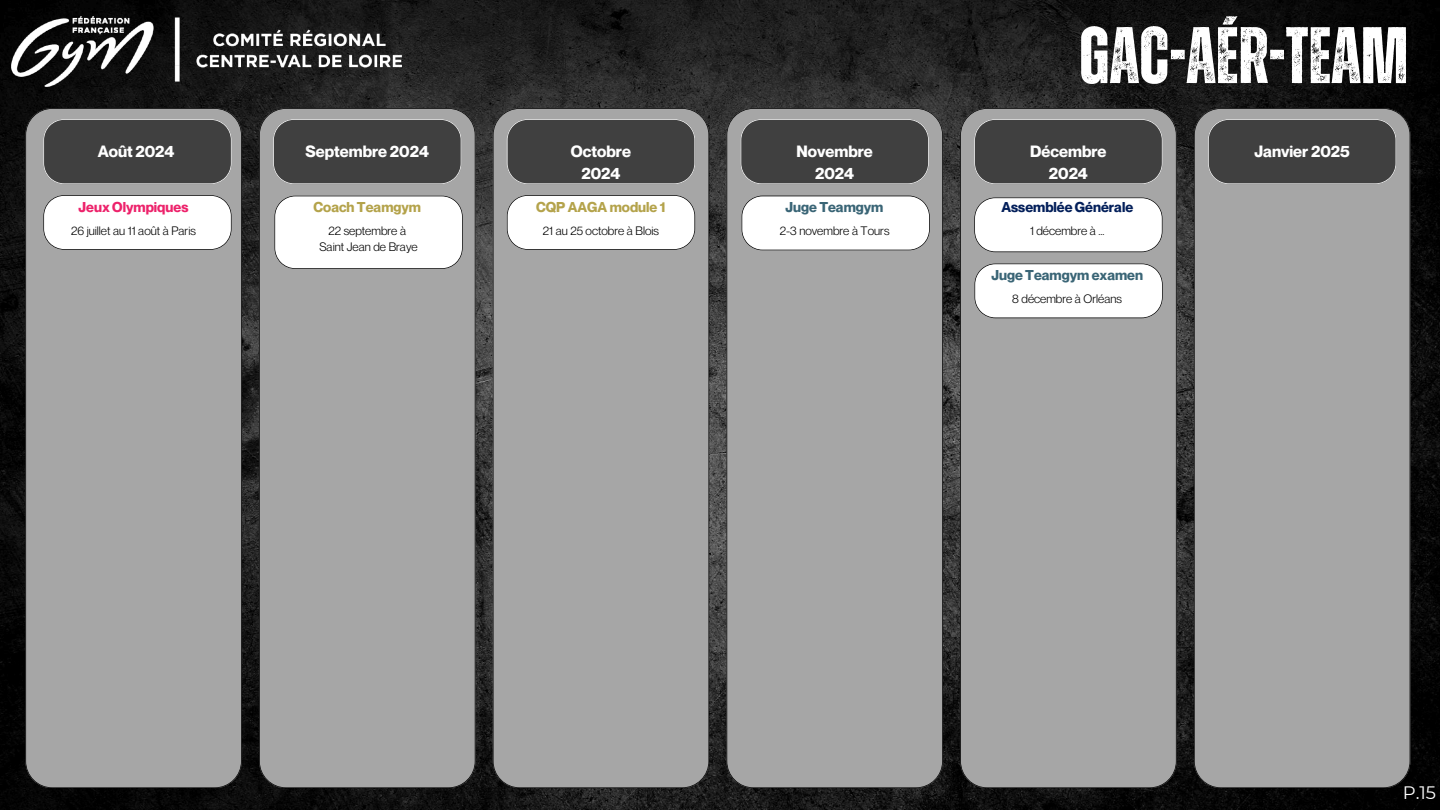
<style>
.page{position:relative;width:1440px;height:810px;background:#fff}
.page>*{position:absolute;margin:0;border:0;box-sizing:border-box;transform-origin:0 0}
.t1{font:700 80px "Zuume Rough";color:#fff}
.t2{font:18px "Montserrat";color:#fff}
.t3{font:700 16px/21.8px "Neue Montreal";color:#fff;text-align:center}
.t4{font:700 14px "Neue Montreal";color:#3a6576}
.t5{font:700 14px "Neue Montreal";color:#b4a34b}
.t6{font:700 14px "Neue Montreal";color:#031f5a}
.t7{font:700 14px "Neue Montreal";color:#ed226b}
.t8{font:12px/16.5px "Neue Montreal";color:#000;text-align:center}
</style>
<div class="page">
<img style="left:0;top:0;width:1440px;height:810px">
<img style="left:11px;top:16px;width:391px;height:71px">
<div style="left:259px;top:108px;width:217px;height:680px;background:#a6a6a6"></div>
<div style="left:273px;top:119px;width:188px;height:65px;background:#404040"></div>
<div style="left:493px;top:108px;width:216px;height:680px;background:#a6a6a6"></div>
<svg style="left:507px;top:119px;width:188px;height:65px"></svg>
<svg style="left:507px;top:195px;width:188px;height:55px"></svg>
<div style="left:726px;top:108px;width:217px;height:680px;background:#a6a6a6"></div>
<div style="left:741px;top:119px;width:188px;height:65px;background:#404040"></div>
<div style="left:960px;top:108px;width:217px;height:680px;background:#a6a6a6"></div>
<svg style="left:974px;top:119px;width:189px;height:65px"></svg>
<div style="left:1194px;top:108px;width:216px;height:680px;background:#a6a6a6"></div>
<div style="left:1208px;top:119px;width:188px;height:65px;background:#404040"></div>
<div style="left:25px;top:108px;width:217px;height:680px;background:#a6a6a6"></div>
<svg style="left:43px;top:119px;width:189px;height:65px"></svg>
<svg style="left:43px;top:195px;width:189px;height:55px"></svg>
<svg style="left:974px;top:197px;width:189px;height:55px"></svg>
<svg style="left:741px;top:196px;width:189px;height:54px"></svg>
<svg style="left:974px;top:263px;width:189px;height:55px"></svg>
<svg style="left:274px;top:196px;width:189px;height:73px"></svg>
<h3 class="t3" style="left:98px;top:140px;width:78px">Août 2024</h3>
<p class="t7" style="left:79px;top:198px;width:111px">Jeux Olympiques</p>
<p class="t8" style="left:71px;top:222px;width:126px">26 juillet au 11 août à Paris</p>
<h1 class="t1" style="left:1079px;top:19px;width:331px">GAC-AÉR-TEAM</h1>
<h3 class="t3" style="left:306px;top:140px;width:125px">Septembre 2024</h3>
<h3 class="t3" style="left:571px;top:140px;width:61px">Octobre<br>2024</h3>
<h3 class="t3" style="left:797px;top:140px;width:78px">Novembre<br>2024</h3>
<h3 class="t3" style="left:1030px;top:140px;width:78px">Décembre<br>2024</h3>
<h3 class="t3" style="left:1254px;top:140px;width:97px">Janvier 2025</h3>
<p class="t5" style="left:536px;top:198px;width:131px">CQP AAGA module 1</p>
<p class="t8" style="left:543px;top:222px;width:118px">21 au 25 octobre à Blois</p>
<p class="t5" style="left:313px;top:198px;width:109px">Coach Teamgym</p>
<p class="t8" style="left:319px;top:222px;width:100px">22 septembre à<br>Saint Jean de Braye</p>
<p class="t6" style="left:1002px;top:198px;width:133px">Assemblée Générale</p>
<p class="t8" style="left:1030px;top:222px;width:76px">1 décembre à ...</p>
<p class="t4" style="left:786px;top:198px;width:99px">Juge Teamgym</p>
<p class="t8" style="left:780px;top:222px;width:111px">2-3 novembre à Tours</p>
<p class="t4" style="left:991px;top:266px;width:153px">Juge Teamgym examen</p>
<p class="t8" style="left:1012px;top:290px;width:111px">8 décembre à Orléans</p>
<h2 class="t2" style="left:1403px;top:782px;width:35px">P.15</h2>
</div>
